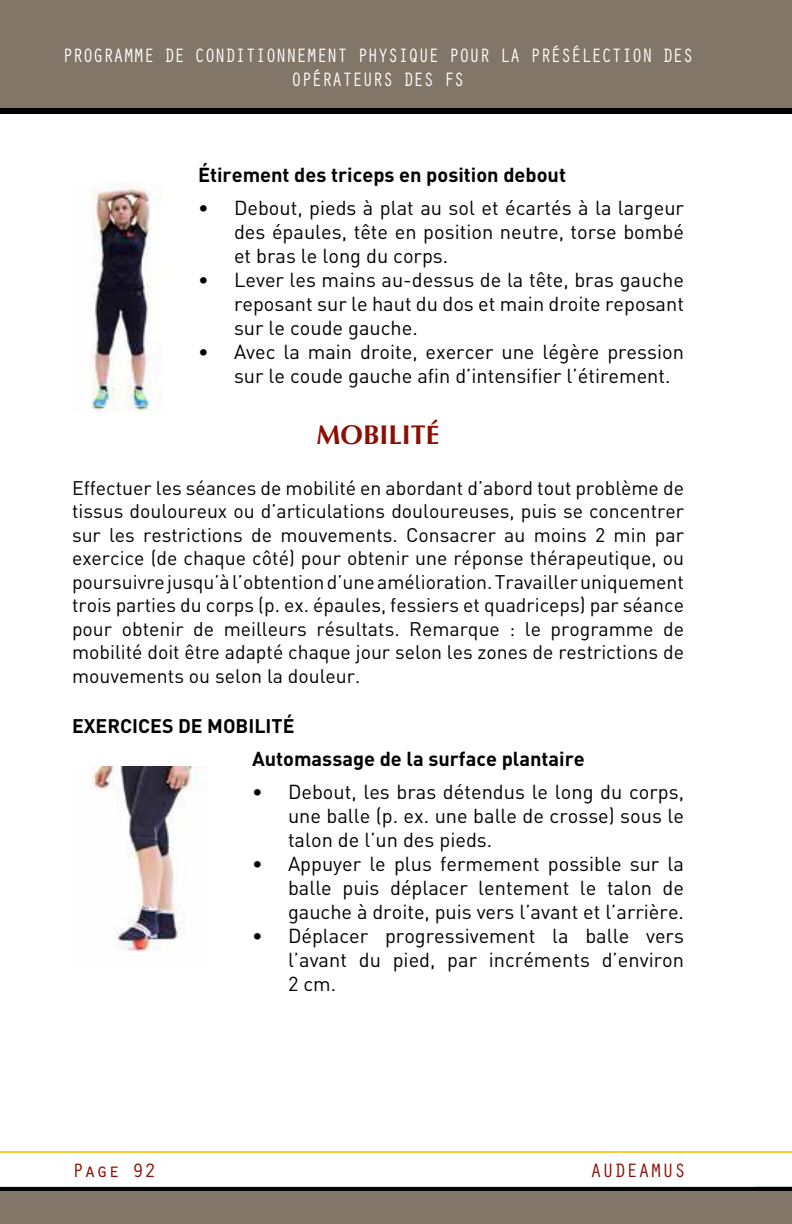
<style>
.page{position:relative;width:792px;height:1224px;background:#fff}
.page>*{position:absolute;margin:0;border:0;box-sizing:border-box;transform-origin:0 0}
.t1{font:700 27px "Optima";color:#8b0f04}
.t2{font:20px/24px "DIN";color:#000;text-align:justify}
.t3{font:20px/24px "Orator Std";letter-spacing:-.035em;color:#fff;text-align:center;scale:.9 1}
.t4{font:700 20px "DIN";color:#000}
.t5{font:20px "Orator Std";color:#8b0f04}
.t6{font:19.6px/23.4px "DIN";color:#000;text-align:justify}
.t7{font:700 19.6px "DIN";color:#000}
</style>
<div class="page">
<div style="left:0;top:108px;width:792px;height:6px;background:#000"></div>
<div style="left:0;top:1187px;width:792px;height:8px;background:#000"></div>
<div style="left:0;top:0;width:792px;height:108px;background:#827668"></div>
<div style="left:0;top:1191px;width:792px;height:33px;background:#827668"></div>
<hr style="left:0;top:1151px;width:792px;height:2px;background:#f2cc31">
<img style="left:92px;top:182px;width:70px;height:230px">
<img style="left:92px;top:766px;width:107px;height:185px">
<p class="t3" style="left:62px;top:43px;width:703px">PROGRAMME DE CONDITIONNEMENT PHYSIQUE POUR LA PRÉSÉLECTION DES<br>OPÉRATEURS DES FS</p>
<p class="t4" style="left:198px;top:162px;width:370px">Étirement des triceps en position debout</p>
<p class="t2" style="left:234px;top:196px;width:452px;text-indent:-36px">• Debout, pieds à plat au sol et écartés à la largeur des épaules, tête en position neutre, torse bombé et bras le long du corps.</p>
<p class="t2" style="left:234px;top:268px;width:452px;text-indent:-36px">• Lever les mains au-dessus de la tête, bras gauche reposant sur le haut du dos et main droite reposant sur le coude gauche.</p>
<p class="t2" style="left:234px;top:340px;width:451px;text-indent:-36px">• Avec la main droite, exercer une légère pression sur le coude gauche afin d’intensifier l’étirement.</p>
<h1 class="t1" style="left:317px;top:419px;width:124px">MOBILITÉ</h1>
<p class="t6" style="left:72px;top:475px;width:614px">Effectuer les séances de mobilité en abordant d’abord tout problème de tissus douloureux ou d’articulations douloureuses, puis se concentrer sur les restrictions de mouvements. Consacrer au moins 2 min par exercice (de chaque côté) pour obtenir une réponse thérapeutique, ou poursuivre jusqu’à l’obtention d’une amélioration. Travailler uniquement trois parties du corps (p. ex. épaules, fessiers et quadriceps) par séance pour obtenir de meilleurs résultats. Remarque : le programme de mobilité doit être adapté chaque jour selon les zones de restrictions de mouvements ou selon la douleur.</p>
<p class="t7" style="left:72px;top:713px;width:224px">EXERCICES DE MOBILITÉ</p>
<p class="t4" style="left:252px;top:746px;width:334px">Automassage de la surface plantaire</p>
<p class="t2" style="left:288px;top:779px;width:398px;text-indent:-36px">• Debout, les bras détendus le long du corps, une balle (p. ex. une balle de crosse) sous le talon de l’un des pieds.</p>
<p class="t2" style="left:288px;top:851px;width:398px;text-indent:-36px">• Appuyer le plus fermement possible sur la balle puis déplacer lentement le talon de gauche à droite, puis vers l’avant et l’arrière.</p>
<p class="t2" style="left:288px;top:923px;width:398px;text-indent:-36px">• Déplacer progressivement la balle vers l’avant du pied, par incréments d’environ 2 cm.</p>
<p class="t5" style="left:72px;top:1156px;width:85px">Page 92</p>
<p class="t5" style="left:590px;top:1156px;width:97px">AUDEAMUS</p>
</div>
